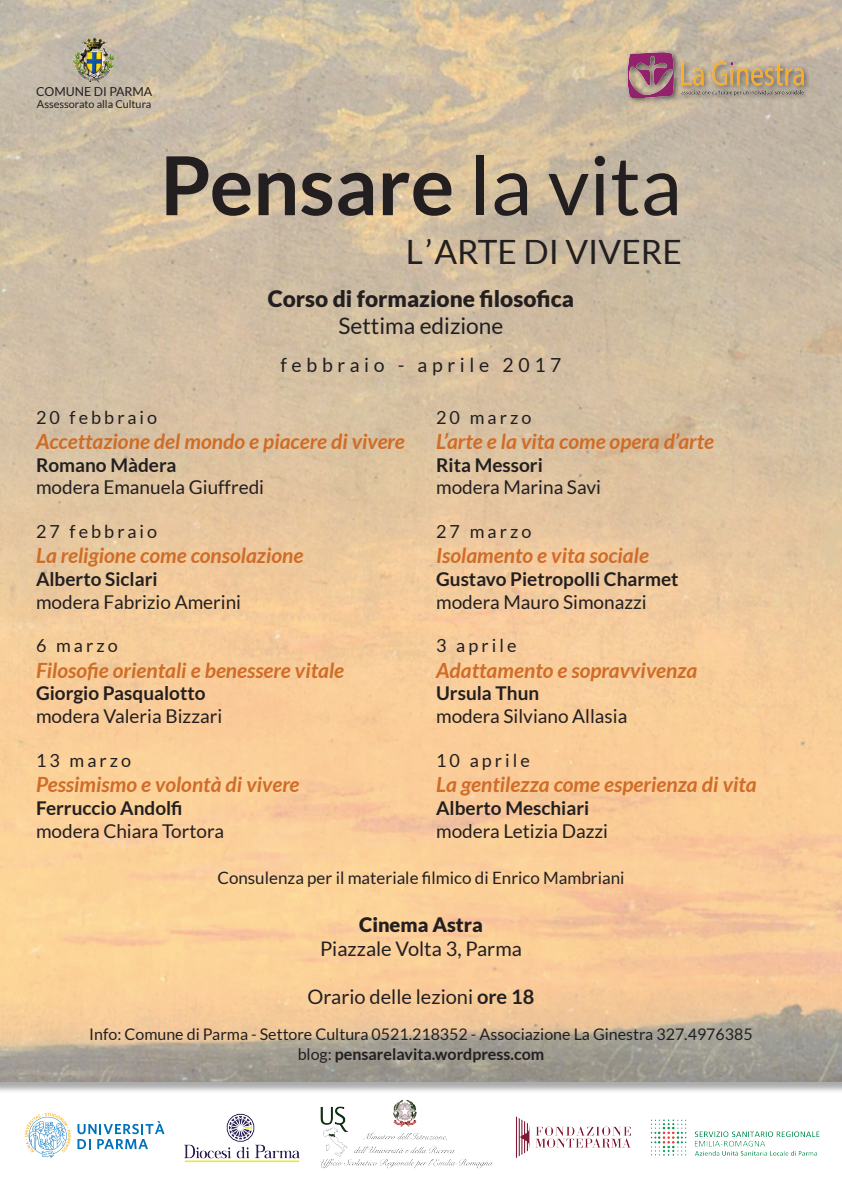
<style>
.page{position:relative;width:842px;height:1191px;background:#fff}
.page>*{position:absolute;margin:0;border:0;box-sizing:border-box;transform-origin:0 0}
.t1{font:700 81.3px "Lato";color:#231f20}
.t2{font:33.5px "Lato";color:#231f20}
.t3{font:900 22.7px "Lato";color:#231f20}
.t4{font:22.7px "Lato";color:#231f20}
.t5{font:italic 700 21px "Lato";color:#cf6c27}
.t6{font:20px "Lato";color:#231f20}
.t7{font:900 20px "Lato";color:#231f20}
.t8{font:19.4px "Lato";letter-spacing:.24em;color:#231f20}
.t9{font:19px "Lato";color:#231f20}
.t10{font:700 19px "Lato";color:#231f20}
.t11{font:18px "Lato";letter-spacing:.17em;color:#231f20}
.t12{font:17px "Lato";color:#231f20}
.t13{font:16px "Lato";color:#231f20}
.t14{font:700 16px "Lato";color:#231f20}
.t15{font:12.4px "Lato";color:#231f20}
.t16{font:10.8px "Lato";color:#231f20}
.s1{font-weight:400}
.s2{font-weight:700}
</style>
<div class="page">
<div style="left:626px;top:49px;width:185px;height:56px;background:#231f20;opacity:.75"></div>
<img style="left:628px;top:47px;width:178px;height:50px">
<img style="left:73px;top:36px;width:43px;height:47px">
<img style="left:320px;top:1099px;width:173px;height:70px">
<img style="left:184px;top:1113px;width:116px;height:49px">
<img style="left:516px;top:1116px;width:114px;height:42px">
<img style="left:651px;top:1119px;width:168px;height:37px">
<svg style="left:78px;top:1121px;width:86px;height:28px"></svg>
<svg style="left:25px;top:1112px;width:46px;height:45px"></svg>
<p class="t15" style="left:36px;top:84px;width:118px">COMUNE DI PARMA</p>
<p class="t16" style="left:37px;top:98px;width:116px">Assessorato alla Cultura</p>
<p class="t1" style="left:160px;top:139px;width:523px">Pensare <span class="s1">la vita</span></p>
<p class="t2" style="left:406px;top:233px;width:277px">L ’ ARTE DI VIVERE</p>
<p class="t3" style="left:268px;top:285px;width:308px">Corso di formazione filosofica</p>
<p class="t4" style="left:339px;top:313px;width:166px">Settima edizione</p>
<p class="t8" style="left:280px;top:354px;width:283px">febbraio - aprile 2017</p>
<p class="t11" style="left:36px;top:407px;width:123px">20 febbraio</p>
<p class="t5" style="left:36px;top:429px;width:370px">Accettazione del mondo e piacere di vivere</p>
<p class="t10" style="left:36px;top:454px;width:142px">Romano Màdera</p>
<p class="t9" style="left:36px;top:477px;width:230px">modera Emanuela Giuffredi</p>
<p class="t11" style="left:36px;top:521px;width:123px">27 febbraio</p>
<p class="t5" style="left:36px;top:543px;width:269px">La religione come consolazione</p>
<p class="t10" style="left:36px;top:568px;width:123px">Alberto Siclari</p>
<p class="t9" style="left:36px;top:591px;width:207px">modera Fabrizio Amerini</p>
<p class="t11" style="left:36px;top:636px;width:83px">6 marzo</p>
<p class="t5" style="left:36px;top:658px;width:310px">Filosofie orientali e benessere vitale</p>
<p class="t10" style="left:36px;top:682px;width:171px">Giorgio Pasqualotto</p>
<p class="t9" style="left:36px;top:706px;width:188px">modera Valeria Bizzari</p>
<p class="t11" style="left:36px;top:750px;width:97px">13 marzo</p>
<p class="t5" style="left:36px;top:772px;width:265px">Pessimismo e volontà di vivere</p>
<p class="t10" style="left:36px;top:797px;width:148px">Ferruccio Andolfi</p>
<p class="t9" style="left:36px;top:820px;width:190px">modera Chiara Tortora</p>
<p class="t11" style="left:436px;top:407px;width:97px">20 marzo</p>
<p class="t5" style="left:436px;top:429px;width:280px">L’arte e la vita come opera d’arte</p>
<p class="t10" style="left:436px;top:454px;width:108px">Rita Messori</p>
<p class="t9" style="left:436px;top:477px;width:166px">modera Marina Savi</p>
<p class="t11" style="left:436px;top:521px;width:97px">27 marzo</p>
<p class="t5" style="left:436px;top:543px;width:214px">Isolamento e vita sociale</p>
<p class="t10" style="left:436px;top:568px;width:244px">Gustavo Pietropolli Charmet</p>
<p class="t9" style="left:436px;top:591px;width:212px">modera Mauro Simonazzi</p>
<p class="t11" style="left:436px;top:636px;width:82px">3 aprile</p>
<p class="t5" style="left:436px;top:658px;width:263px">Adattamento e sopravvivenza</p>
<p class="t10" style="left:436px;top:682px;width:105px">Ursula Thun</p>
<p class="t9" style="left:436px;top:706px;width:193px">modera Silviano Allasia</p>
<p class="t11" style="left:436px;top:750px;width:95px">10 aprile</p>
<p class="t5" style="left:436px;top:772px;width:322px">La gentilezza come esperienza di vita</p>
<p class="t10" style="left:436px;top:797px;width:155px">Alberto Meschiari</p>
<p class="t9" style="left:436px;top:820px;width:173px">modera Letizia Dazzi</p>
<p class="t12" style="left:217px;top:868px;width:409px">Consulenza per il materiale filmico di Enrico Mambriani</p>
<p class="t7" style="left:359px;top:913px;width:125px">Cinema Astra</p>
<p class="t6" style="left:320px;top:938px;width:203px">Piazzale Volta 3, Parma</p>
<p class="t6" style="left:308px;top:986px;width:228px">Orario delle lezioni <span class="s2">ore 18</span></p>
<p class="t13" style="left:89px;top:1025px;width:665px">Info: Comune di Parma - Settore Cultura 0521.218352 - Associazione La Ginestra 327.4976385</p>
<p class="t14" style="left:298px;top:1044px;width:248px"><span class="s1">blog:</span> pensarelavita.wordpress.com</p>
</div>
